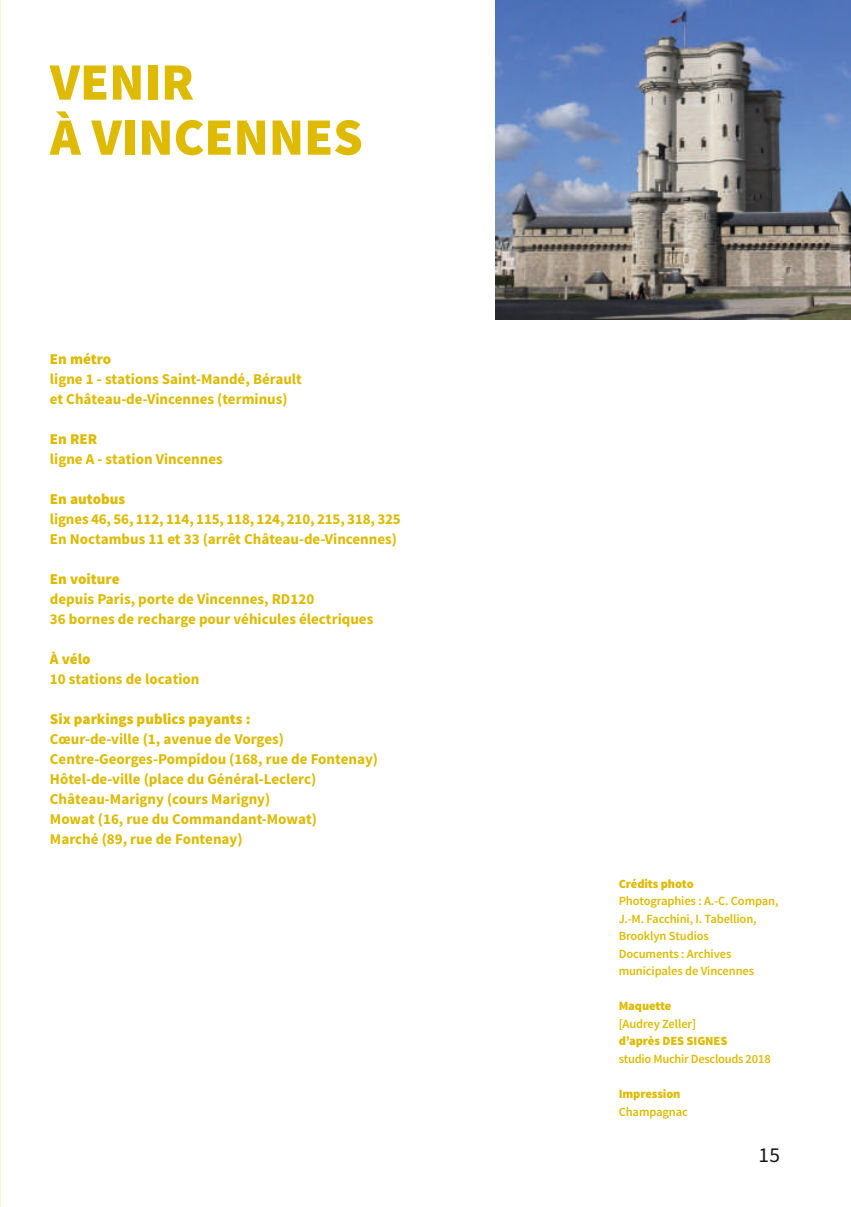
<style>
.page{position:relative;width:851px;height:1207px;background:#fff}
.page>*{position:absolute;margin:0;border:0;box-sizing:border-box;transform-origin:0 0}
.t1{font:900 52.5px/55px "Source Sans Pro";color:#deba00}
.t2{font:21.25px "Source Sans Pro";color:#131413}
.t3{font:700 15px/20px "Source Sans Pro";color:#deba00}
.t4{font:900 15px "Source Sans Pro";color:#deba00}
.t5{font:600 12.5px/17.5px "Source Sans Pro";letter-spacing:-.01em;color:#deba00}
.t6{font:900 12.5px "Source Sans Pro";letter-spacing:-.01em;color:#deba00}
</style>
<div class="page">
<hr style="left:0;top:0;width:1px;height:1206px;background:#fbf2d7">
<img style="left:496px;top:0;width:355px;height:320px">
<h1 class="t1" style="left:50px;top:57px;width:314px">VENIR<br>À VINCENNES</h1>
<p class="t4" style="left:50px;top:349px;width:63px">En métro</p>
<p class="t3" style="left:50px;top:369px;width:253px">ligne 1 - stations Saint-Mandé, Bérault et Château-de-Vincennes (terminus)</p>
<p class="t4" style="left:50px;top:429px;width:49px">En RER</p>
<p class="t3" style="left:50px;top:449px;width:174px">ligne A - station Vincennes</p>
<p class="t4" style="left:50px;top:489px;width:77px">En autobus</p>
<p class="t3" style="left:50px;top:509px;width:352px">lignes 46, 56, 112, 114, 115, 118, 124, 210, 215, 318, 325<br>En Noctambus 11 et 33 (arrêt Château-de-Vincennes)</p>
<p class="t4" style="left:50px;top:569px;width:71px">En voiture</p>
<p class="t3" style="left:50px;top:589px;width:325px">depuis Paris, porte de Vincennes, RD120<br>36 bornes de recharge pour véhicules électriques</p>
<p class="t4" style="left:50px;top:649px;width:42px">À vélo</p>
<p class="t3" style="left:50px;top:669px;width:151px">10 stations de location</p>
<p class="t4" style="left:50px;top:709px;width:202px">Six parkings publics payants :</p>
<p class="t3" style="left:50px;top:729px;width:330px">Cœur-de-ville (1, avenue de Vorges)<br>Centre-Georges-Pompidou (168, rue de Fontenay)<br>Hôtel-de-ville (place du Général-Leclerc)<br>Château-Marigny (cours Marigny)<br>Mowat (16, rue du Commandant-Mowat)<br>Marché (89, rue de Fontenay)</p>
<p class="t6" style="left:619px;top:875px;width:77px">Crédits photo</p>
<p class="t5" style="left:619px;top:892px;width:161px">Photographies : A.-C. Compan,<br>J.-M. Facchini, I. Tabellion,<br>Brooklyn Studios<br>Documents : Archives municipales de Vincennes</p>
<p class="t6" style="left:619px;top:997px;width:54px">Maquette</p>
<p class="t5" style="left:619px;top:1015px;width:79px">[Audrey Zeller]</p>
<p class="t6" style="left:619px;top:1032px;width:110px">d’après DES SIGNES</p>
<p class="t5" style="left:619px;top:1050px;width:154px">studio Muchir Desclouds 2018</p>
<p class="t6" style="left:619px;top:1085px;width:63px">Impression</p>
<p class="t5" style="left:619px;top:1102px;width:71px">Champagnac</p>
<h2 class="t2" style="left:759px;top:1141px;width:23px">15</h2>
</div>
